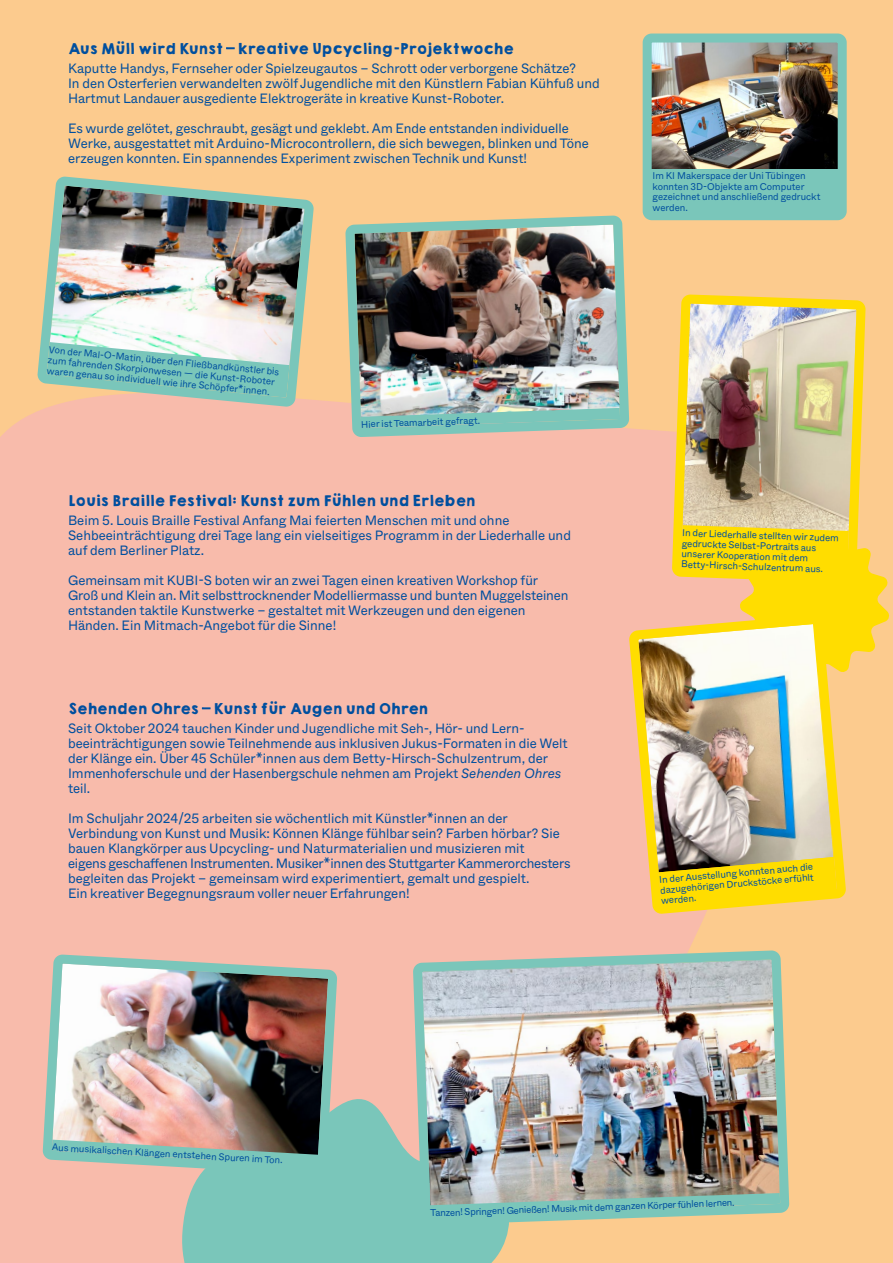
<style>
.page{position:relative;width:893px;height:1263px;background:#fccb8e}
.page>*{position:absolute;margin:0;border:0;box-sizing:border-box;transform-origin:0 0}
.t1{font:13.5px/15px "ABC Whyte";color:#004f9f}
.t2{font:13.5px "KGHAPPY Solid";color:#004f9f}
.t3{font:9.75px/10.5px "ABC Whyte";color:#004f9f}
.s1{font-style:italic}
</style>
<div class="page">
<div style="left:652px;top:43px;width:186px;height:171px;background:#7ac6ba"></div>
<div style="left:0;top:400px;width:780px;height:863px;background:#f8bbab"></div>
<svg style="left:739px;top:548px;width:150px;height:117px"></svg>
<svg style="left:226px;top:47px;width:9px;height:2px"></svg>
<svg style="left:202px;top:707px;width:9px;height:2px"></svg>
<img style="left:653px;top:44px;width:184px;height:125px">
<div style="left:643px;top:34px;width:204px;height:186px;border:9px solid #7ac6ba;border-radius:5px"></div>
<img style="left:32px;top:176px;width:287px;height:236px">
<svg style="left:177px;top:1043px;width:353px;height:220px;background:#92c4b6"></svg>
<img style="left:624px;top:614px;width:225px;height:295px">
<img style="left:676px;top:294px;width:185px;height:293px">
<img style="left:341px;top:220px;width:291px;height:213px">
<img style="left:408px;top:955px;width:382px;height:265px">
<img style="left:38px;top:949px;width:304px;height:231px">
<p class="t2" style="left:68px;top:38px;width:447px">Aus Müll wird Kunst kreative Upcycling-Projektwoche</p>
<p class="t1" style="left:68px;top:61px;width:533px">Kaputte Handys, Fernseher oder Spielzeugautos – Schrott oder verborgene Schätze?<br>In den Osterferien verwandelten zwölf Jugendliche mit den Künstlern Fabian Kühfuß und<br>Hartmut Landauer ausgediente Elektrogeräte in kreative Kunst-Roboter.</p>
<p class="t1" style="left:68px;top:121px;width:522px">Es wurde gelötet, geschraubt, gesägt und geklebt. Am Ende entstanden individuelle<br>Werke, ausgestattet mit Arduino-Microcontrollern, die sich bewegen, blinken und Töne erzeugen konnten. Ein spannendes Experiment zwischen Technik und Kunst!</p>
<p class="t3" style="left:652px;top:171px;width:169px">Im KI Makerspace der Uni Tübingen konnten 3D-Objekte am Computer gezeichnet und anschließend gedruckt werden.</p>
<p class="t3" style="left:49px;top:345px;width:233px;rotate:5deg">Von der Mal-O-Matin, über den Fließbandkünstler bis zum fahrenden Skorpionwesen — die Kunst-Roboter waren genau so individuell wie ihre Schöpfer*innen.</p>
<p class="t3" style="left:361px;top:419px;width:121px;rotate:-2deg">Hier ist Teamarbeit gefragt.</p>
<p class="t2" style="left:68px;top:490px;width:409px">Louis Braille Festival: Kunst zum Fühlen und Erleben</p>
<p class="t1" style="left:68px;top:513px;width:504px">Beim 5. Louis Braille Festival Anfang Mai feierten Menschen mit und ohne<br>Sehbeeinträchtigung drei Tage lang ein vielseitiges Programm in der Liederhalle und auf dem Berliner Platz.</p>
<p class="t1" style="left:68px;top:573px;width:502px">Gemeinsam mit KUBI-S boten wir an zwei Tagen einen kreativen Workshop für Groß und Klein an. Mit selbsttrocknender Modelliermasse und bunten Muggelsteinen entstanden taktile Kunstwerke – gestaltet mit Werkzeugen und den eigenen Händen. Ein Mitmach-Angebot für die Sinne!</p>
<p class="t2" style="left:68px;top:698px;width:361px">Sehenden Ohres Kunst für Augen und Ohren</p>
<p class="t1" style="left:68px;top:721px;width:501px">Seit Oktober 2024 tauchen Kinder und Jugendliche mit Seh-, Hör- und Lern&shy;beeinträchtigungen sowie Teilnehmende aus inklusiven Jukus-Formaten in die Welt der Klänge ein. Über 45 Schüler*innen aus dem Betty-Hirsch-Schulzentrum, der Immenhoferschule und der Hasenbergschule nehmen am Projekt <span class="s1">Sehenden Ohres </span>teil.</p>
<p class="t1" style="left:68px;top:811px;width:504px">Im Schuljahr 2024/25 arbeiten sie wöchentlich mit Künstler*innen an der Verbindung von Kunst und Musik: Können Klänge fühlbar sein? Farben hörbar? Sie bauen Klangkörper aus Upcycling- und Naturmaterialien und musizieren mit<br>eigens geschaffenen Instrumenten. Musiker*innen des Stuttgarter Kammerorchesters begleiten das Projekt – gemeinsam wird experimentiert, gemalt und gespielt.<br>Ein kreativer Begegnungsraum voller neuer Erfahrungen!</p>
<p class="t3" style="left:682px;top:527px;width:158px;rotate:2deg">In der Liederhalle stellten wir zudem gedruckte Selbst-Portraits aus unserer Kooperation mit dem Betty-Hirsch-Schulzentrum aus.</p>
<p class="t3" style="left:659px;top:875px;width:156px;text-align:justify;rotate:-5deg">In der Ausstellung konnten auch die dazugehörigen Druckstöcke erfühlt werden.</p>
<p class="t3" style="left:52px;top:1142px;width:233px;rotate:3deg">Aus musikalischen Klängen entstehen Spuren im Ton.</p>
<p class="t3" style="left:430px;top:1208px;width:306px;rotate:-2deg">Tanzen! Springen! Genießen! Musik mit dem ganzen Körper fühlen lernen.</p>
</div>
